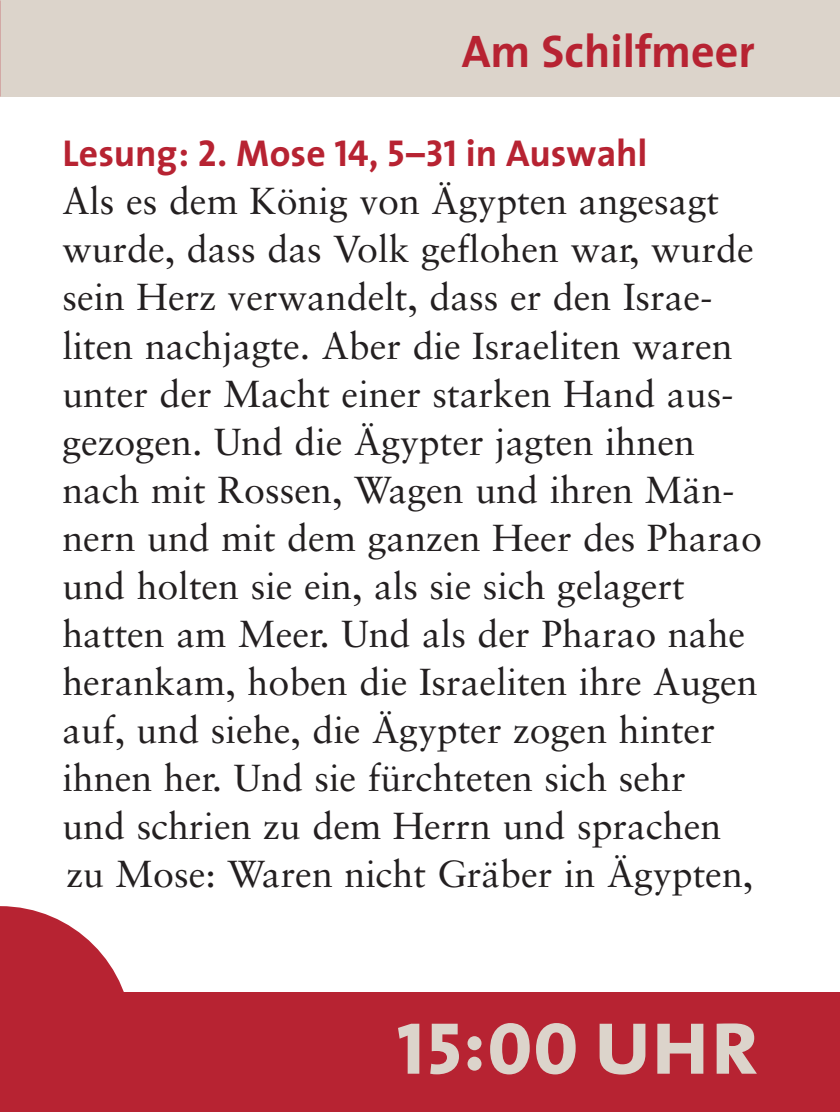
<style>
.page{position:relative;width:840px;height:1112px;background:#fff}
.page>*{position:absolute;margin:0;border:0;box-sizing:border-box;transform-origin:0 0}
.t1{font:74px "The Sans Extra Bold Caps";color:#dcd4cb}
.t2{font:700 46px "The Sans";color:#b72332}
.t3{font:37.6px/48px "Sabon";color:#231f20}
.t4{font:700 37.6px "The Sans";color:#b72332}
.s1{font-family:"The Sans Bold Caps";font-weight:400}
.s2{font-family:"The Sans Bold Caps";font-size:96px}
</style>
<div class="page">
<div style="left:0;top:992px;width:839px;height:119px;background:#b72332"></div>
<div style="left:0;top:0;width:839px;height:96px;background:#dcd4cb"></div>
<svg style="left:0;top:906px;width:124px;height:86px"></svg>
<p class="t2" style="left:461px;top:13px;width:294px">Am Schilfmeer</p>
<p class="t4" style="left:62px;top:122px;width:586px">Lesung: <span class="s1">2</span>. Mose <span class="s1">14</span>, <span class="s1">5</span>–<span class="s1">31</span> in Auswahl</p>
<p class="t3" style="left:62px;top:177px;width:700px">Als es dem König von Ägypten angesagt wurde, dass das Volk geflohen war, wurde sein Herz verwandelt, dass er den Israe&shy;liten nachjagte. Aber die Israeliten waren unter der Macht einer starken Hand aus&shy;gezogen. Und die Ägypter jagten ihnen nach mit Rossen, Wagen und ihren Män&shy;nern und mit dem ganzen Heer des Pharao und holten sie ein, als sie sich gelagert hatten am Meer. Und als der Pharao nahe herankam, hoben die Israeliten ihre Augen auf, und siehe, die Ägypter zogen hinter ihnen her. Und sie fürchteten sich sehr<br>und schrien zu dem Herrn und sprachen zu Mose: Waren nicht Gräber in Ägypten,</p>
<h1 class="t1" style="left:397px;top:986px;width:364px">15:00 <span class="s2">uhr</span></h1>
</div>
